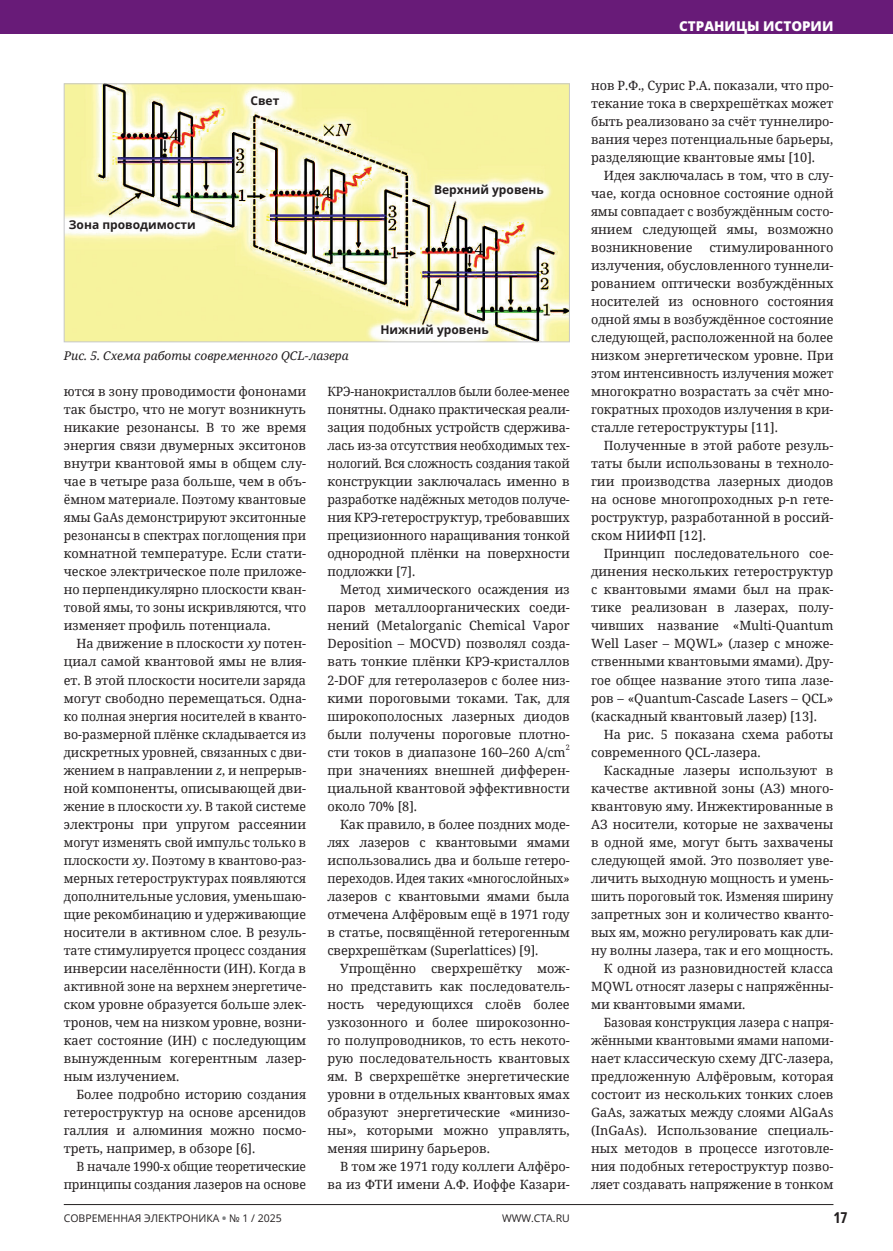
<style>
.page{position:relative;width:893px;height:1251px;background:#fff}
.page>*{position:absolute;margin:0;border:0;box-sizing:border-box;transform-origin:0 0}
.t1{font:700 15px "Open Sans Condensed";color:#231f20}
.t2{font:800 13.5px "Open Sans";color:#fff}
.СТАТЬЯ_Основной_текст{font:12.75px/18px "Noto Serif";color:#231f20;text-align:justify}
.СТАТЬЯ_Основной_текст-2{font:12.75px/18px "Noto Serif";color:#231f20;text-align:justify;scale:.96 1}
.t3{font:700 12px "Open Sans";color:#231f20}
.СТАТЬЯ_Подрис_подпись{font:italic 12px "Noto Serif";color:#231f20}
.t4{font:10.5px "Open Sans";color:#231f20}
.СТАТЬЯ_Основной_текст-3{font:7.35px "Noto Serif";color:#231f20}
.s1{font-style:italic}
.s2{font-weight:800;color:#808285}
</style>
<div class="page">
<div style="left:0;top:0;width:893px;height:34px;background:#681b78"></div>
<hr style="left:64px;top:1203px;width:769px;height:1px;background:#231f20">
<img style="left:66px;top:85px;width:502px;height:255px">
<div style="left:64px;top:83px;width:506px;height:259px;border:1px solid #c7c8ca"></div>
<p class="t3" style="left:69px;top:217px;width:128px">Зона проводимости</p>
<p class="t3" style="left:250px;top:92px;width:30px">Свет</p>
<p class="t3" style="left:434px;top:182px;width:111px">Верхний уровень</p>
<p class="СТАТЬЯ_Подрис_подпись" style="left:64px;top:347px;width:287px">Рис. 5. Схема работы современного QCL-лазера</p>
<p class="t3" style="left:380px;top:321px;width:110px">Нижний уровень</p>
<p class="СТАТЬЯ_Основной_текст" style="left:64px;top:382px;width:244px">ются в зону проводимости фононами так быстро, что не могут возникнуть никакие резонансы. В то же время энергия связи двумерных экситонов внутри квантовой ямы в общем слу&shy;чае в четыре раза больше, чем в объ&shy;ёмном материале. Поэтому квантовые ямы GaAs демонстрируют экситонные резонансы в спектрах поглощения при комнатной температуре. Если стати&shy;ческое электрическое поле приложе&shy;но перпендикулярно плоскости кван&shy;товой ямы, то зоны искривляются, что изменяет профиль потенциала.</p>
<p class="СТАТЬЯ_Основной_текст" style="left:64px;top:634px;width:244px;text-indent:13px">На движение в плоскости <span class="s1">ху</span> потен&shy;циал самой квантовой ямы не влия&shy;ет. В этой плоскости носители заряда могут свободно перемещаться. Одна&shy;ко полная энергия носителей в кванто&shy;во-размерной плёнке складывается из дискретных уровней, связанных с дви&shy;жением в направлении <span class="s1">z</span>, и непрерыв&shy;ной компоненты, описывающей дви&shy;жение в плоскости <span class="s1">xy</span>. В такой системе электроны при упругом рассеянии могут изменять свой импульс только в плоскости <span class="s1">ху</span>. Поэтому в квантово-раз&shy;мерных гетероструктурах появляются дополнительные условия, уменьшаю&shy;щие рекомбинацию и удерживающие носители в активном слое. В резуль&shy;тате стимулируется процесс создания инверсии населённости (ИН). Когда в активной зоне на верхнем энергетиче&shy;ском уровне образуется больше элек&shy;тронов, чем на низком уровне, возни&shy;кает состояние (ИН) с последующим вынужденным когерентным лазер&shy;ным излучением.</p>
<p class="СТАТЬЯ_Основной_текст" style="left:64px;top:1084px;width:244px;text-indent:13px">Более подробно историю создания гетероструктур на основе арсенидов галлия и алюминия можно посмо&shy;треть, например, в обзоре [6].</p>
<p class="СТАТЬЯ_Основной_текст-2" style="left:64px;top:1156px;width:254px;text-align:right">В начале 1990-х общие теоретические принципы создания лазеров на основе</p>
<p class="СТАТЬЯ_Основной_текст-2" style="left:327px;top:382px;width:254px">КРЭ-нанокристаллов были более-менее понятны. Однако практическая реали&shy;зация подобных устройств сдержива&shy;лась из-за отсутствия необходимых тех&shy;нологий. Вся сложность создания такой конструкции заключалась именно в разработке надёжных методов получе&shy;ния КРЭ-гетероструктур, требовавших прецизионного наращивания тонкой однородной плёнки на поверхности подложки [7].</p>
<p class="СТАТЬЯ_Основной_текст" style="left:327px;top:580px;width:244px;text-indent:13px">Метод химического осаждения из паров металлоорганических соеди&shy;нений (Metalorganic Chemical Vapor Deposition – MOCVD) позволял созда&shy;вать тонкие плёнки КРЭ-кристаллов 2-DOF для гетеролазеров с более низ&shy;кими пороговыми токами. Так, для широкополосных лазерных диодов были получены пороговые плотно&shy;сти токов в диапазоне 160–260 A/cm</p>
<p class="СТАТЬЯ_Основной_текст-3" style="left:566px;top:742px;width:6px">2</p>
<p class="СТАТЬЯ_Основной_текст" style="left:327px;top:760px;width:244px">при значениях внешней дифферен&shy;циальной квантовой эффективности около 70% [8].</p>
<p class="СТАТЬЯ_Основной_текст" style="left:327px;top:814px;width:244px;text-indent:13px">Как правило, в более поздних моде&shy;лях лазеров с квантовыми ямами использовались два и больше гетеро&shy;переходов. Идея таких «многослойных» лазеров с квантовыми ямами была отмечена Алфёровым ещё в 1971 году в статье, посвящённой гетерогенным сверхрешёткам (Superlattices) [9].</p>
<p class="СТАТЬЯ_Основной_текст" style="left:327px;top:958px;width:244px;text-indent:13px">Упрощённо сверхрешётку мож&shy;но представить как последователь&shy;ность чередующихся слоёв более узкозонного и более широкозонно&shy;го полупроводников, то есть некото&shy;рую последовательность квантовых ям. В сверхрешётке энергетические уровни в отдельных квантовых ямах образуют энергетические «минизо&shy;ны», которыми можно управлять, меняя ширину барьеров.</p>
<p class="СТАТЬЯ_Основной_текст" style="left:327px;top:1156px;width:244px;text-align:right">В том же 1971 году коллеги Алфёро&shy;ва из ФТИ имени А.Ф. Иоффе Казари-</p>
<p class="t2" style="left:679px;top:17px;width:156px">СТРАНИЦЫ ИСТОРИИ</p>
<p class="СТАТЬЯ_Основной_текст" style="left:591px;top:76px;width:244px">нов Р.Ф., Сурис Р.А. показали, что про&shy;текание тока в сверхрешётках может быть реализовано за счёт туннелиро&shy;вания через потенциальные барьеры, разделяющие квантовые ямы [10].</p>
<p class="СТАТЬЯ_Основной_текст" style="left:591px;top:166px;width:244px;text-indent:13px">Идея заключалась в том, что в слу&shy;чае, когда основное состояние одной ямы совпадает с возбуждённым состо&shy;янием следующей ямы, возможно возникновение</p>
<p class="СТАТЬЯ_Основной_текст" style="left:591px;top:238px;width:244px;text-indent:118px">стимулированного излучения, обусловленного туннели&shy;рованием оптически возбуждённых носителей из основного состояния одной ямы в возбуждённое состояние следующей, расположенной на более низком энергетическом уровне. При этом интенсивность излучения может многократно возрастать за счёт мно&shy;гократных проходов излучения в кри&shy;сталле гетероструктуры [11].</p>
<p class="СТАТЬЯ_Основной_текст" style="left:591px;top:436px;width:244px;text-indent:13px">Полученные в этой работе резуль&shy;таты были использованы в техноло&shy;гии производства лазерных диодов на основе многопроходных р-n гете&shy;роструктур, разработанной в россий&shy;ском НИИФП [12].</p>
<p class="СТАТЬЯ_Основной_текст" style="left:591px;top:544px;width:244px;text-indent:13px">Принцип последовательного сое&shy;динения нескольких гетероструктур с квантовыми ямами был на прак&shy;тике реализован в лазерах, полу&shy;чивших название «Multi-Quantum Well Laser – MQWL» (лазер с множе&shy;ственными квантовыми ямами). Дру&shy;гое общее название этого типа лазе&shy;ров – «Quantum-Cascade Lasers – QCL» (каскадный квантовый лазер) [13].</p>
<p class="СТАТЬЯ_Основной_текст" style="left:591px;top:724px;width:244px;text-indent:13px">На рис. 5 показана схема работы современного QCL-лазера.</p>
<p class="СТАТЬЯ_Основной_текст" style="left:591px;top:760px;width:244px;text-indent:13px">Каскадные лазеры используют в качестве активной зоны (АЗ) много&shy;квантовую яму. Инжектированные в АЗ носители, которые не захвачены в одной яме, могут быть захвачены следующей ямой. Это позволяет уве&shy;личить выходную мощность и умень&shy;шить пороговый ток. Изменяя ширину запретных зон и количество кванто&shy;вых ям, можно регулировать как дли&shy;ну волны лазера, так и его мощность.</p>
<p class="СТАТЬЯ_Основной_текст" style="left:591px;top:958px;width:244px;text-indent:13px">К одной из разновидностей класса MQWL относят лазеры с напряжённы&shy;ми квантовыми ямами.</p>
<p class="СТАТЬЯ_Основной_текст-2" style="left:591px;top:1012px;width:254px;text-indent:13px">Базовая конструкция лазера с напря&shy;жёнными квантовыми ямами напоми&shy;нает классическую схему ДГС-лазера, предложенную Алфёровым, которая состоит из нескольких тонких слоев GaAs, зажатых между слоями AlGaAs (InGaAs). Использование специаль&shy;ных методов в процессе изготовле&shy;ния подобных гетероструктур позво&shy;ляет создавать напряжение в тонком</p>
<p class="t4" style="left:64px;top:1210px;width:220px">СОВРЕМЕННАЯ ЭЛЕКТРОНИКА <span class="s2">•</span> № 1 / 2025</p>
<p class="t4" style="left:502px;top:1210px;width:69px">WWW.CTA.RU</p>
<p class="t1" style="left:833px;top:1207px;width:16px">17</p>
</div>
